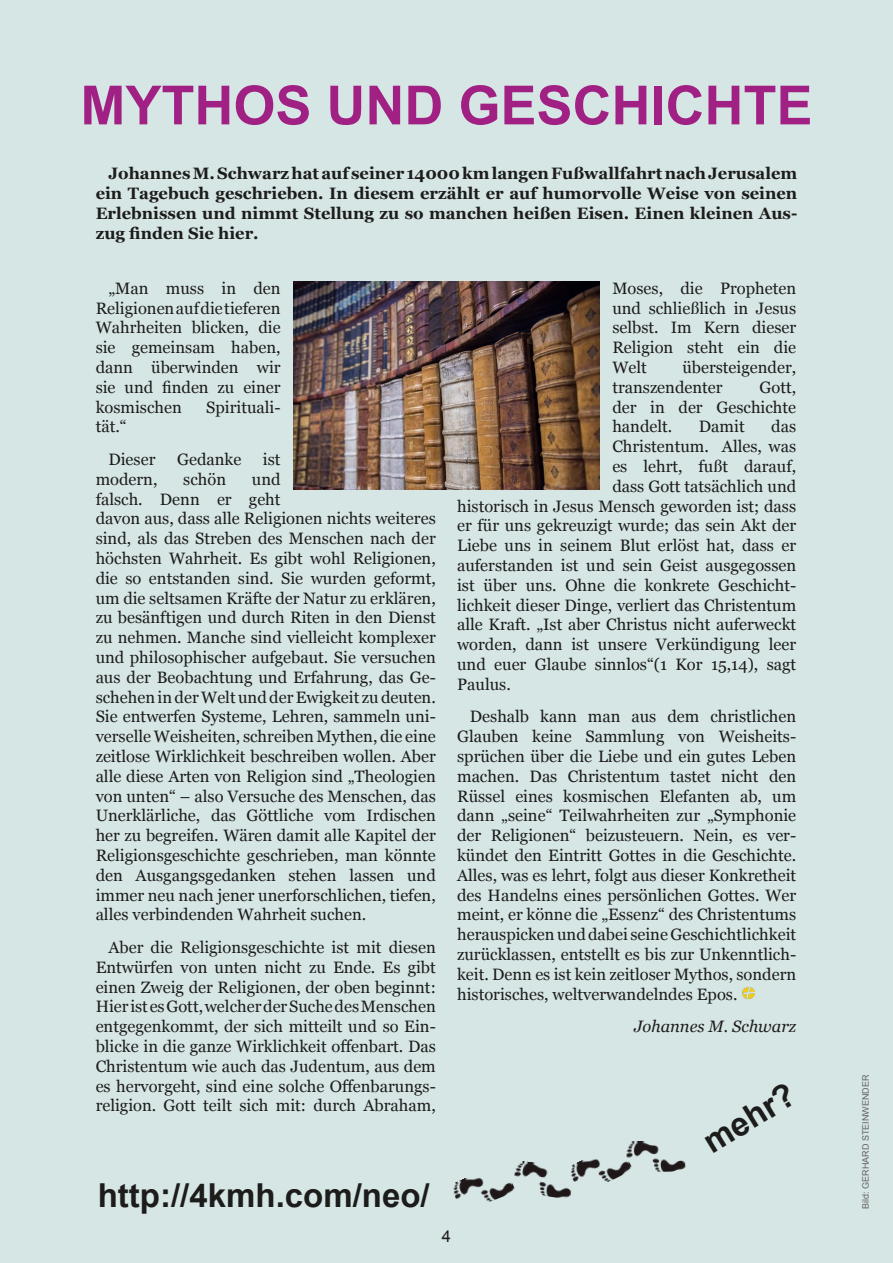
<style>
.page{position:relative;width:893px;height:1263px;background:#d6e6e5}
.page>*{position:absolute;margin:0;border:0;box-sizing:border-box;transform-origin:0 0}
.t1{font:700 54px "Arial";color:#a02183}
.t2{font:700 33px "Arial";color:#1c1c1b}
.t3{font:16.5px/19.8px "Georgia";color:#1c1c1b;text-align:justify}
.t4{font:700 16.5px/19.8px "Georgia";color:#1c1c1b;text-align:justify}
.t5{font:italic 16.5px "Georgia";color:#1c1c1b}
.t6{font:16.5px "Arial";color:#1c1c1b}
.t7{font:9px "Arial";color:#636362}
</style>
<div class="page">
<img style="left:742px;top:987px;width:13px;height:13px">
<img style="left:453px;top:1177px;width:59px;height:25px">
<img style="left:633px;top:1141px;width:52px;height:31px">
<img style="left:512px;top:1161px;width:58px;height:37px">
<img style="left:567px;top:1141px;width:66px;height:55px">
<img style="left:293px;top:281px;width:307px;height:209px">
<h1 class="t1" style="left:80px;top:70px;width:734px">MYTHOS UND GESCHICHTE</h1>
<p class="t4" style="left:96px;top:163px;width:703px;text-indent:13px">Johannes M. Schwarz hat auf seiner 14000 km langen Fußwallfahrt nach Jerusalem ein Tagebuch geschrieben. In diesem erzählt er auf humorvolle Weise von seinen Erlebnissen und nimmt Stellung zu so manchen heißen Eisen. Einen kleinen Aus&shy;zug finden Sie hier.</p>
<p class="t3" style="left:96px;top:277px;width:186px;text-indent:13px">„Man muss in den Religionen auf die tieferen Wahrheiten blicken, die sie gemeinsam haben, dann überwinden wir sie und finden zu einer kosmischen</p>
<p class="t3" style="left:206px;top:396px;width:76px">Spirituali-</p>
<p class="t3" style="left:108px;top:410px;width:49px;line-height:32.5px;text-indent:-13px">tät.“<br>Dieser</p>
<p class="t3" style="left:177px;top:449px;width:66px">Gedanke</p>
<p class="t3" style="left:263px;top:449px;width:19px">ist</p>
<p class="t3" style="left:96px;top:468px;width:342px;text-align:left;text-indent:156px">und<br>falsch. Denn er geht<br>davon aus, dass alle Religionen nichts weiteres sind, als das Streben des Menschen nach der höchsten Wahrheit. Es gibt wohl Religionen, die so entstanden sind. Sie wurden geformt, um die seltsamen Kräfte der Natur zu erklären, zu besänftigen und durch Riten in den Dienst zu nehmen. Manche sind vielleicht komplexer und philosophischer aufgebaut. Sie versuchen aus der Beobachtung und Erfahrung, das Ge&shy;schehen in der Welt und der Ewigkeit zu deuten.<br>Sie entwerfen Systeme, Lehren, sammeln uni&shy;verselle Weisheiten, schreiben Mythen, die eine zeitlose Wirklichkeit beschreiben wollen. Aber alle diese Arten von Religion sind „Theologien von unten“ – also Versuche des Menschen, das Unerklärliche, das Göttliche vom Irdischen her zu begreifen. Wären damit alle Kapitel der Religionsgeschichte geschrieben, man könnte den Ausgangsgedanken stehen lassen und immer neu nach jener unerforschlichen, tiefen, alles verbindenden Wahrheit suchen.</p>
<p class="t3" style="left:96px;top:937px;width:342px;text-indent:13px">Aber die Religionsgeschichte ist mit diesen Entwürfen von unten nicht zu Ende. Es gibt einen Zweig der Religionen, der oben beginnt:<br>Hier ist es Gott, welcher der Suche des Menschen entgegenkommt, der sich mitteilt und so Ein&shy;blicke in die ganze Wirklichkeit offenbart. Das Christentum wie auch das Judentum, aus dem es hervorgeht, sind eine solche Offenbarungs&shy;religion. Gott teilt sich mit: durch Abraham,</p>
<p class="t3" style="left:96px;top:468px;width:63px">modern,</p>
<p class="t3" style="left:183px;top:468px;width:44px">schön</p>
<h2 class="t2" style="left:98px;top:1173px;width:333px">http://4kmh.com/neo/</h2>
<p class="t3" style="left:612px;top:277px;width:185px">Moses, die Propheten und schließlich in Jesus selbst. Im Kern dieser Religion steht ein die Welt</p>
<p class="t3" style="left:612px;top:357px;width:185px;text-indent:70px">übersteigender, transzendenter</p>
<p class="t3" style="left:612px;top:376px;width:185px;text-indent:147px">Gott, der in der Geschichte handelt.</p>
<p class="t3" style="left:699px;top:416px;width:47px">Damit</p>
<p class="t3" style="left:771px;top:416px;width:26px">das</p>
<p class="t3" style="left:612px;top:436px;width:185px">Christentum. Alles, was</p>
<p class="t3" style="left:612px;top:456px;width:185px">es lehrt, fußt darauf,</p>
<p class="t3" style="left:612px;top:475px;width:185px">dass Gott tatsächlich und</p>
<p class="t3" style="left:457px;top:495px;width:341px">historisch in Jesus Mensch geworden ist; dass</p>
<p class="t3" style="left:457px;top:515px;width:341px">er für uns gekreuzigt wurde; das sein Akt der</p>
<p class="t3" style="left:457px;top:535px;width:341px">Liebe uns in seinem Blut erlöst hat, dass er</p>
<p class="t3" style="left:457px;top:555px;width:341px">auferstanden ist und sein Geist ausgegossen</p>
<p class="t3" style="left:457px;top:574px;width:341px">ist über uns. Ohne die konkrete Geschicht-</p>
<p class="t3" style="left:457px;top:594px;width:341px">lichkeit dieser Dinge, verliert das Christentum</p>
<p class="t3" style="left:457px;top:614px;width:341px">alle Kraft. „Ist aber Christus nicht auferweckt</p>
<p class="t3" style="left:457px;top:634px;width:341px">worden, dann ist unsere Verkündigung leer</p>
<p class="t3" style="left:457px;top:654px;width:341px">und euer Glaube sinnlos“(1 Kor 15,14), sagt</p>
<p class="t3" style="left:457px;top:673px;width:55px">Paulus.</p>
<p class="t3" style="left:457px;top:706px;width:341px;text-indent:13px">Deshalb kann man aus dem christlichen Glauben keine Sammlung von Weisheits&shy;sprüchen über die Liebe und ein gutes Leben machen. Das Christentum tastet nicht den Rüssel eines kosmischen Elefanten ab, um dann „seine“ Teilwahrheiten zur „Symphonie der Religionen“ beizusteuern. Nein, es ver&shy;kündet den Eintritt Gottes in die Geschichte.<br>Alles, was es lehrt, folgt aus dieser Konkretheit des Handelns eines persönlichen Gottes. Wer meint, er könne die „Essenz“ des Christentums herauspicken und dabei seine Geschichtlichkeit zurücklassen, entstellt es bis zur Unkenntlich&shy;keit. Denn es ist kein zeitloser Mythos, sondern historisches, weltverwandelndes Epos.</p>
<p class="t5" style="left:634px;top:1014px;width:164px">Johannes M. Schwarz</p>
<h2 class="t2" style="left:695px;top:1126px;width:102px;rotate:-32deg">mehr?</h2>
<p class="t6" style="left:442px;top:1225px;width:11px">4</p>
<p class="t7" style="left:860px;top:1209px;width:136px;rotate:-90deg">Bild: GERHARD STEINWENDER</p>
</div>
